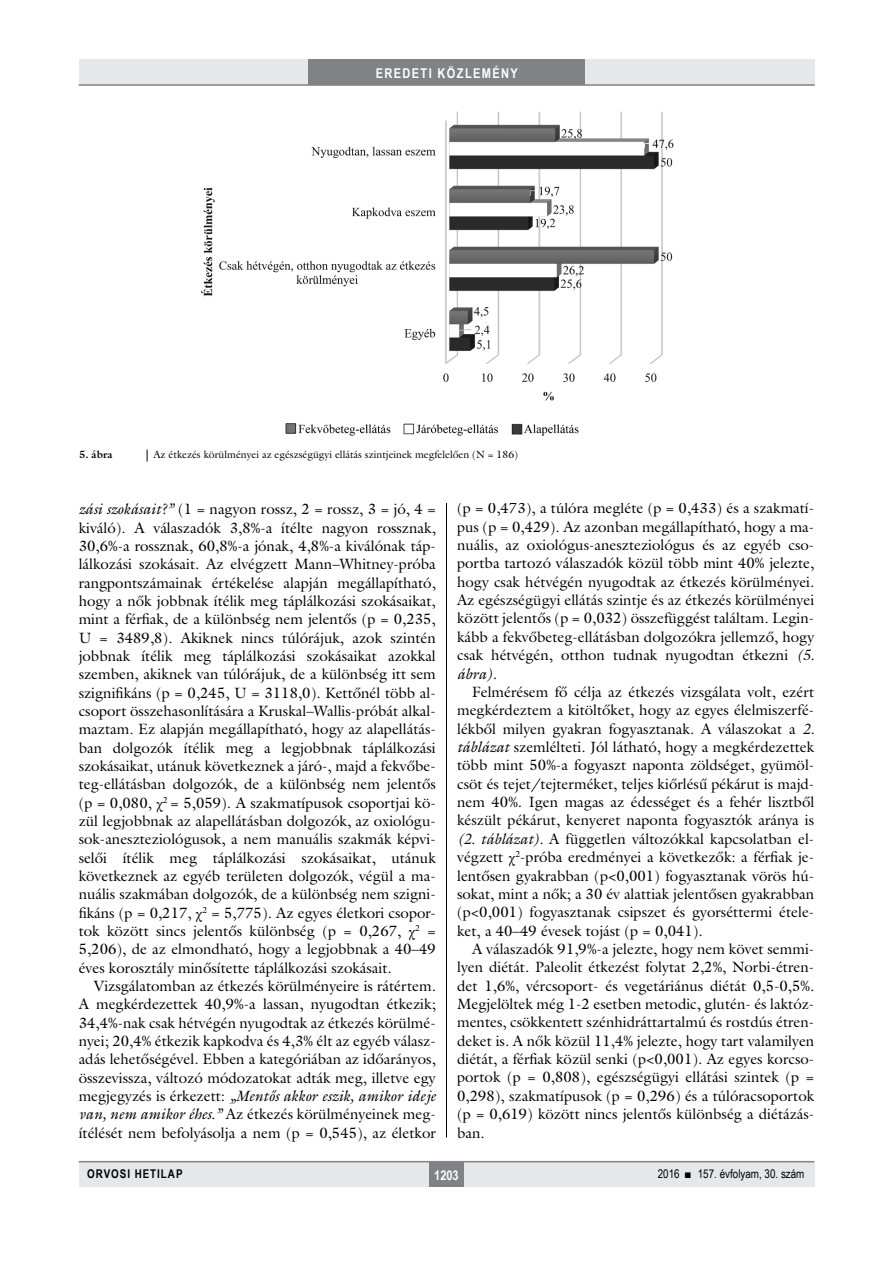
<style>
.page{position:relative;width:893px;height:1263px;background:#fff}
.page>*{position:absolute;margin:0;border:0;box-sizing:border-box;transform-origin:0 0}
.Body_Text{font:15px/18.3px "Galliard Reg";color:#000;text-align:justify}
.t1{font:700 13.5px "Arial Narrow";letter-spacing:.1em;color:#fff}
.t2{font:12px "Arial Narrow";color:#000}
.t3{font:700 12px "Arial Narrow";letter-spacing:.08em;color:#000}
.kepalairas2{font:10.5px "Galliard Reg";color:#000}
.kepalairas1{font:700 10.5px "Galliard Reg";color:#000}
.s1{font-style:italic}
.s2{font-family:"Garamond Premr Pro"}
</style>
<div class="page">
<div style="left:79px;top:1161px;width:735px;height:25px;background:#e6e7e8"></div>
<div style="left:429px;top:1161px;width:34px;height:25px;background:#808285"></div>
<hr style="left:79px;top:1161px;width:735px;height:1px;background:#808285">
<div style="left:79px;top:60px;width:735px;height:25px;background:#e6e7e8"></div>
<div style="left:308px;top:60px;width:277px;height:25px;background:#808285"></div>
<hr style="left:79px;top:84px;width:736px;height:2px;background:#808285">
<hr style="left:446px;top:111px;width:1px;height:1026px;background:#000">
<img style="left:201px;top:111px;width:473px;height:328px">
<div style="left:79px;top:450px;width:736px;height:52px;background:#fff"></div>
<p class="t1" style="left:376px;top:63px;width:144px">EREDETI KÖZLEMÉNY</p>
<p class="kepalairas1" style="left:79px;top:448px;width:35px">5. ábra</p>
<p class="kepalairas2" style="left:153px;top:448px;width:366px">Az étkezés körülményei az egészségügyi ellátás szintjeinek megfelelően (N = 186)</p>
<p class="Body_Text" style="left:79px;top:500px;width:359px"><span class="s1">zási szokásait?”</span> (1 = nagyon rossz, 2 = rossz, 3 = jó, 4 = kiváló). A válaszadók 3,8%-a ítélte nagyon rossznak, 30,6%-a rossznak, 60,8%-a jónak, 4,8%-a kiválónak táp&shy;lálkozási szokásait. Az elvégzett Mann–Whitney-próba rangpontszámainak értékelése alapján megállapítható, hogy a nők jobbnak ítélik meg táplálkozási szokásaikat, mint a férfiak, de a különbség nem jelentős (p = 0,235, U = 3489,8). Akiknek nincs túlórájuk, azok szintén jobbnak ítélik meg táplálkozási szokásaikat azokkal szemben, akiknek van túlórájuk, de a különbség itt sem szignifikáns (p = 0,245, U = 3118,0). Kettőnél több al&shy;csoport összehasonlítására a Kruskal–Wallis-próbát alkal&shy;maztam. Ez alapján megállapítható, hogy az alapellátás&shy;ban dolgozók ítélik meg a legjobbnak táplálkozási szokásaikat, utánuk következnek a járó-, majd a fekvőbe&shy;teg-ellátásban dolgozók, de a különbség nem jelentős (p = 0,080, <span class="s2">χ</span><sup>2</sup> = 5,059). A szakmatípusok csoportjai kö&shy;zül legjobbnak az alapellátásban dolgozók, az oxiológu&shy;sok-aneszteziológusok, a nem manuális szakmák képvi&shy;selői ítélik meg táplálkozási szokásaikat, utánuk következnek az egyéb területen dolgozók, végül a ma&shy;nuális szakmában dolgozók, de a különbség nem szigni&shy;fikáns (p = 0,217, <span class="s2">χ</span><sup>2</sup> = 5,775). Az egyes életkori csopor&shy;tok között sincs jelentős különbség (p = 0,267, <span class="s2">χ</span><sup>2</sup> = 5,206), de az elmondható, hogy a legjobbnak a 40–49 éves korosztály minősítette táplálkozási szokásait.</p>
<p class="Body_Text" style="left:79px;top:976px;width:359px;text-indent:15px">Vizsgálatomban az étkezés körülményeire is rátértem.<br>A megkérdezettek 40,9%-a lassan, nyugodtan étkezik; 34,4%-nak csak hétvégén nyugodtak az étkezés körülmé&shy;nyei; 20,4% étkezik kapkodva és 4,3% élt az egyéb válasz&shy;adás lehetőségével. Ebben a kategóriában az időarányos, összevissza, változó módozatokat adták meg, illetve egy megjegyzés is érkezett: <span class="s1">„Mentős akkor eszik, amikor ideje van, nem amikor éhes.”</span> Az étkezés körülményeinek meg&shy;ítélését nem befolyásolja a nem (p = 0,545), az életkor</p>
<p class="Body_Text" style="left:457px;top:499px;width:359px">(p = 0,473), a túlóra megléte (p = 0,433) és a szakmatí&shy;pus (p = 0,429). Az azonban megállapítható, hogy a ma&shy;nuális, az oxiológus-aneszteziológus és az egyéb cso&shy;portba tartozó válaszadók közül több mint 40% jelezte, hogy csak hétvégén nyugodtak az étkezés körülményei.<br>Az egészségügyi ellátás szintje és az étkezés körülményei között jelentős (p = 0,032) összefüggést találtam. Legin&shy;kább a fekvőbeteg-ellátásban dolgozókra jellemző, hogy csak hétvégén, otthon tudnak nyugodtan étkezni <span class="s1">(5. ábra).</span></p>
<p class="Body_Text" style="left:457px;top:682px;width:359px;text-indent:15px">Felmérésem fő célja az étkezés vizsgálata volt, ezért megkérdeztem a kitöltőket, hogy az egyes élelmiszerfé&shy;lékből milyen gyakran fogyasztanak. A válaszokat a <span class="s1">2. táblázat</span> szemlélteti. Jól látható, hogy a megkérdezettek több mint 50%-a fogyaszt naponta zöldséget, gyümöl&shy;csöt és tejet/tejterméket, teljes kiőrlésű pékárut is majd&shy;nem 40%. Igen magas az édességet és a fehér lisztből készült pékárut, kenyeret naponta fogyasztók aránya is <span class="s1">(2. táblázat).</span> A független változókkal kapcsolatban el&shy;végzett <span class="s2">χ</span><sup>2</sup>-próba eredményei a következők: a férfiak je&shy;lentősen gyakrabban (p&lt;0,001) fogyasztanak vörös hú&shy;sokat, mint a nők; a 30 év alattiak jelentősen gyakrabban (p&lt;0,001) fogyasztanak csipszet és gyorséttermi étele&shy;ket, a 40–49 évesek tojást (p = 0,041).</p>
<p class="Body_Text" style="left:457px;top:939px;width:359px;text-indent:15px">A válaszadók 91,9%-a jelezte, hogy nem követ semmi&shy;lyen diétát. Paleolit étkezést folytat 2,2%, Norbi-étren&shy;det 1,6%, vércsoport- és vegetáriánus diétát 0,5-0,5%.<br>Megjelöltek még 1-2 esetben metodic, glutén- és laktóz&shy;mentes, csökkentett szénhidráttartalmú és rostdús étren&shy;deket is. A nők közül 11,4% jelezte, hogy tart valamilyen diétát, a férfiak közül senki (p&lt;0,001). Az egyes korcso&shy;portok (p = 0,808), egészségügyi ellátási szintek (p = 0,298), szakmatípusok (p = 0,296) és a túlóracsoportok (p = 0,619) között nincs jelentős különbség a diétázás&shy;ban.</p>
<p class="t3" style="left:87px;top:1165px;width:97px">ORVOSI HETILAP</p>
<p class="t1" style="left:434px;top:1165px;width:26px">1203</p>
<p class="t2" style="left:658px;top:1165px;width:148px">2016 ■ 157. évfolyam, 30. szám</p>
</div>
